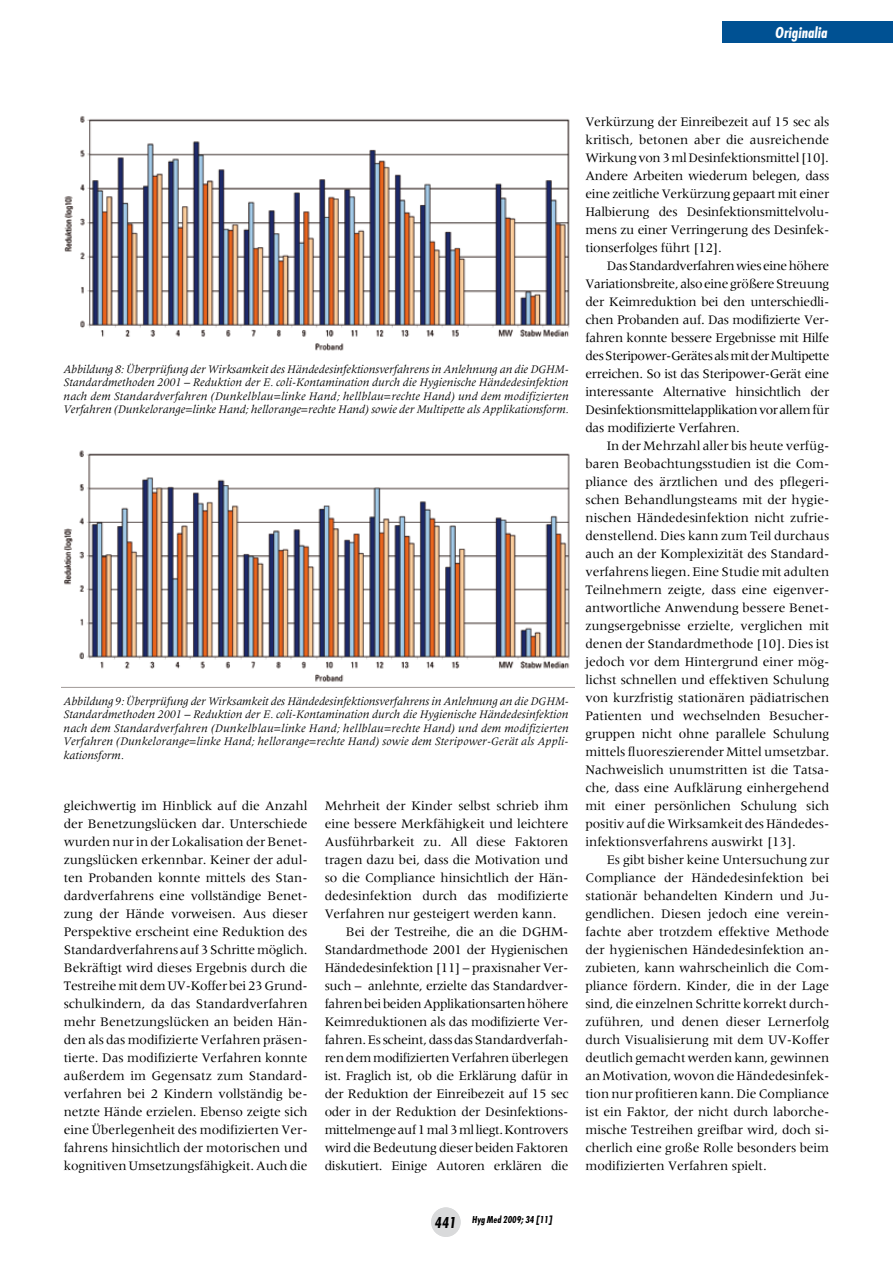
<style>
.page{position:relative;width:893px;height:1263px;background:#fff}
.page>*{position:absolute;margin:0;border:0;box-sizing:border-box;transform-origin:0 0}
.t1{font:italic 700 condensed 16.5px "Futura T";color:#fff}
.t2{font:13.5px/18px "Meridien";letter-spacing:-.02em;color:#000;text-align:justify}
.t3{font:italic 12px/13.5px "Meridien";color:#000;text-align:justify}
.t4{font:italic 700 condensed 10.5px "Futura T";color:#000}
.s1{font-size:16.5px}
</style>
<div class="page">
<div style="left:723px;top:21px;width:170px;height:22px;background:#005193"></div>
<div style="left:431px;top:1207px;width:30px;height:30px;background:#d9dadb;border-radius:50%"></div>
<img style="left:64px;top:116px;width:506px;height:235px">
<img style="left:62px;top:450px;width:513px;height:237px">
<p class="t1" style="left:775px;top:22px;width:54px">Originalia</p>
<p class="t3" style="left:64px;top:362px;width:507px">Abbildung 8: Überprüfung der Wirksamkeit des Händedesinfektionsverfahrens in Anlehnung an die DGHM-Standardmethoden 2001 – Reduktion der E. coli-Kontamination durch die Hygienische Händedesinfektion nach dem Standardverfahren (Dunkelblau=linke Hand; hellblau=rechte Hand) und dem modifizierten Verfahren (Dunkelorange=linke Hand; hellorange=rechte Hand) sowie der Multipette als Applikationsform.</p>
<p class="t3" style="left:64px;top:694px;width:507px">Abbildung 9: Überprüfung der Wirksamkeit des Händedesinfektionsverfahrens in Anlehnung an die DGHM-Standardmethoden 2001 – Reduktion der E. coli-Kontamination durch die Hygienische Händedesinfektion nach dem Standardverfahren (Dunkelblau=linke Hand; hellblau=rechte Hand) und dem modifizierten Verfahren (Dunkelorange=linke Hand; hellorange=rechte Hand) sowie dem Steripower-Gerät als Appli&shy;kationsform.</p>
<p class="t2" style="left:64px;top:796px;width:245px">gleichwertig im Hinblick auf die Anzahl der Benetzungslücken dar. Unterschiede wurden nur in der Lokalisation der Benet&shy;zungslücken erkennbar. Keiner der adul&shy;ten Probanden konnte mittels des Stan&shy;dardverfahrens eine vollständige Benet&shy;zung der Hände vorweisen. Aus dieser Perspektive erscheint eine Reduktion des Standardverfahrens auf 3 Schritte möglich.<br>Bekräftigt wird dieses Ergebnis durch die Testreihe mit dem UV-Koffer bei 23 Grund&shy;schulkindern, da das Standardverfahren mehr Benetzungslücken an beiden Hän&shy;den als das modifizierte Verfahren präsen&shy;tierte. Das modifizierte Verfahren konnte außerdem im Gegensatz zum Standard&shy;verfahren bei 2 Kindern vollständig be&shy;netzte Hände erzielen. Ebenso zeigte sich eine Überlegenheit des modifizierten Ver&shy;fahrens hinsichtlich der motorischen und kognitiven Umsetzungsfähigkeit. Auch die</p>
<p class="t2" style="left:325px;top:797px;width:245px">Mehrheit der Kinder selbst schrieb ihm</p>
<p class="t2" style="left:325px;top:815px;width:245px">eine bessere Merkfähigkeit und leichtere</p>
<p class="t2" style="left:325px;top:833px;width:245px">Ausführbarkeit zu. All diese Faktoren</p>
<p class="t2" style="left:325px;top:851px;width:245px">tragen dazu bei, dass die Motivation und</p>
<p class="t2" style="left:325px;top:869px;width:245px">so die Compliance hinsichtlich der Hän-</p>
<p class="t2" style="left:325px;top:887px;width:245px">dedesinfektion durch das modifizierte</p>
<p class="t2" style="left:325px;top:905px;width:233px">Verfahren nur gesteigert werden kann.</p>
<p class="t2" style="left:346px;top:923px;width:224px">Bei der Testreihe, die an die DGHM-</p>
<p class="t2" style="left:325px;top:941px;width:245px">Standardmethode 2001 der Hygienischen</p>
<p class="t2" style="left:325px;top:959px;width:245px">Händedesinfektion [11] – praxisnaher Ver-</p>
<p class="t2" style="left:325px;top:977px;width:245px">such – anlehnte, erzielte das Standardver-</p>
<p class="t2" style="left:325px;top:995px;width:245px">fahren bei beiden Applikationsarten höhere</p>
<p class="t2" style="left:325px;top:1013px;width:245px">Keimreduktionen als das modifizierte Ver-</p>
<p class="t2" style="left:325px;top:1031px;width:245px">fahren. Es scheint, dass das Standardverfah-</p>
<p class="t2" style="left:325px;top:1049px;width:245px">ren dem modifizierten Verfahren überlegen</p>
<p class="t2" style="left:325px;top:1067px;width:245px">ist. Fraglich ist, ob die Erklärung dafür in</p>
<p class="t2" style="left:325px;top:1085px;width:245px">der Reduktion der Einreibezeit auf 15 sec</p>
<p class="t2" style="left:325px;top:1103px;width:245px">oder in der Reduktion der Desinfektions-</p>
<p class="t2" style="left:325px;top:1121px;width:245px">mittelmenge auf 1 mal 3 ml liegt. Kontrovers</p>
<p class="t2" style="left:325px;top:1139px;width:245px">wird die Bedeutung dieser beiden Faktoren</p>
<p class="t2" style="left:325px;top:1157px;width:245px">diskutiert. Einige Autoren erklären die</p>
<p class="t2" style="left:585px;top:113px;width:245px">Verkürzung der Einreibezeit auf 15 sec als kritisch, betonen aber die ausreichende Wirkung von 3 ml Desinfektionsmittel [10].<br>Andere Arbeiten wiederum belegen, dass eine zeitliche Verkürzung gepaart mit einer Halbierung des Desinfektionsmittelvolu&shy;mens zu einer Verringerung des Desinfek&shy;tionserfolges führt [12].</p>
<p class="t2" style="left:585px;top:256px;width:245px;text-indent:21px">Das Standardverfahren wies eine höhere Variationsbreite, also eine größere Streuung der Keimreduktion bei den unterschiedli&shy;chen Probanden auf. Das modifizierte Ver&shy;fahren konnte bessere Ergebnisse mit Hilfe des Steripower-Gerätes als mit der Multipette erreichen. So ist das Steripower-Gerät eine interessante Alternative hinsichtlich der Desinfektionsmittelapplikation vor allem für das modifizierte Verfahren.</p>
<p class="t2" style="left:585px;top:436px;width:245px;text-indent:21px">In der Mehrzahl aller bis heute verfüg&shy;baren Beobachtungsstudien ist die Com&shy;pliance des ärztlichen und des pflegeri&shy;schen Behandlungsteams mit der hygie&shy;nischen Händedesinfektion nicht zufrie&shy;denstellend. Dies kann zum Teil durchaus auch an der Komplexizität des Standard&shy;verfahrens liegen. Eine Studie mit adulten Teilnehmern zeigte, dass eine eigenver&shy;antwortliche Anwendung bessere Benet&shy;zungsergebnisse erzielte, verglichen mit denen der Standardmethode [10]. Dies ist jedoch vor dem Hintergrund einer mög&shy;lichst schnellen und effektiven Schulung von kurzfristig stationären pädiatrischen Patienten und wechselnden Besucher&shy;gruppen nicht ohne parallele Schulung mittels fluoreszierender Mittel umsetzbar.<br>Nachweislich unumstritten ist die Tatsa&shy;che, dass eine Aufklärung einhergehend mit einer persönlichen Schulung sich positiv auf die Wirksamkeit des Händedes&shy;infektionsverfahrens auswirkt [13].</p>
<p class="t2" style="left:585px;top:850px;width:245px;text-indent:21px">Es gibt bisher keine Untersuchung zur Compliance der Händedesinfektion bei stationär behandelten Kindern und Ju&shy;gendlichen. Diesen jedoch eine verein&shy;fachte aber trotzdem effektive Methode der hygienischen Händedesinfektion an&shy;zubieten, kann wahrscheinlich die Com&shy;pliance fördern. Kinder, die in der Lage sind, die einzelnen Schritte korrekt durch&shy;zuführen, und denen dieser Lernerfolg durch Visualisierung mit dem UV-Koffer deutlich gemacht werden kann, gewinnen an Motivation, wovon die Händedesinfek&shy;tion nur profitieren kann. Die Compliance ist ein Faktor, der nicht durch laborche&shy;mische Testreihen greifbar wird, doch si&shy;cherlich eine große Rolle besonders beim modifizierten Verfahren spielt.</p>
<p class="t4" style="left:435px;top:1213px;width:119px"><span class="s1">441</span> Hyg Med 2009; 34 [11]</p>
</div>
